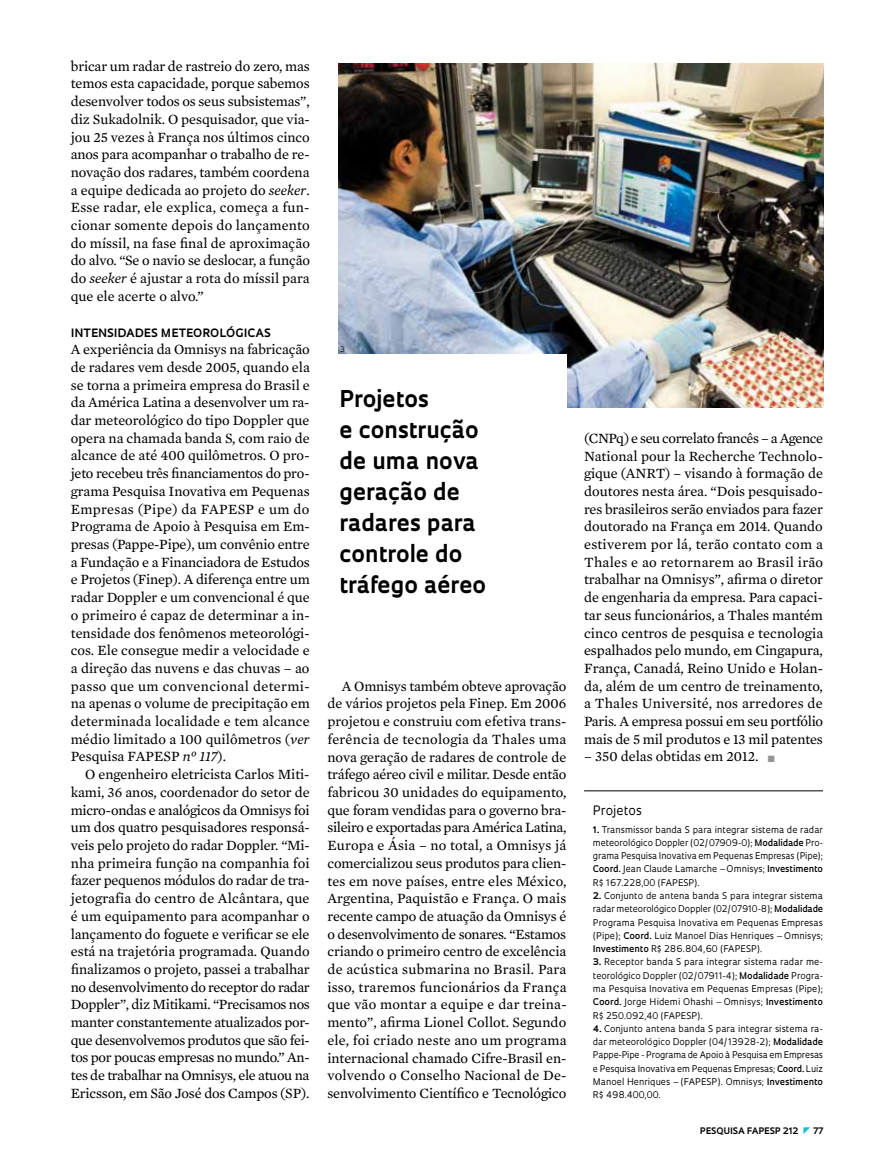
<style>
.page{position:relative;width:885px;height:1169px;background:#fff}
.page>*{position:absolute;margin:0;border:0;box-sizing:border-box;transform-origin:0 0}
.t1{font:700 22.5px/31px "Oculum";color:#000}
.t2{font:14.4px/17.7px "Mercury Text G2";letter-spacing:-.01em;color:#000;text-align:justify}
.t3{font:12.6px "Oculum";color:#000}
.t4{font:700 11.25px "Oculum";letter-spacing:.03em;color:#000}
.t5{font:9px/13.4px "Oculum";color:#000;text-align:justify}
.t6{font:700 8.7px "Oculum";letter-spacing:.015em;color:#000}
.t7{font:7.35px "Oculum";color:#000}
.s1{font-style:italic}
.s2{color:#939598}
.s3{font-weight:700}
.s4{font-weight:600}
</style>
<div class="page">
<hr style="left:584px;top:790px;width:239px;height:1px;background:#000">
<img style="left:338px;top:64px;width:485px;height:343px">
<div style="left:318px;top:354px;width:248px;height:213px;background:#fff"></div>
<p class="t2" style="left:71px;top:56px;width:241px">bricar um radar de rastreio do zero, mas temos esta capacidade, porque sabemos desenvolver todos os seus subsistemas”, diz Sukadolnik. O pesquisador, que via&shy;jou 25 vezes à França nos últimos cinco anos para acompanhar o trabalho de re&shy;novação dos radares, também coordena a equipe dedicada ao projeto do <span class="s1">seeker</span>.<br>Esse radar, ele explica, começa a fun&shy;cionar somente depois do lançamento do míssil, na fase final de aproximação do alvo. “Se o navio se deslocar, a função do <span class="s1">seeker</span> é ajustar a rota do míssil para que ele acerte o alvo.”</p>
<p class="t4" style="left:71px;top:325px;width:193px">Intensi dades meteorológicas</p>
<p class="t2" style="left:71px;top:340px;width:241px">A experiência da Omnisys na fabricação de radares vem desde 2005, quando ela se torna a primeira empresa do Brasil e da América Latina a desenvolver um ra&shy;dar meteorológico do tipo Doppler que opera na chamada banda S, com raio de alcance de até 400 quilômetros. O pro&shy;jeto recebeu três financiamentos do pro&shy;grama Pesquisa Inovativa em Pequenas Empresas (Pipe) da FAPESP e um do Programa de Apoio à Pesquisa em Em&shy;presas (Pappe-Pipe), um convênio entre a Fundação e a Financiadora de Estudos e Projetos (Finep). A diferença entre um radar Doppler e um convencional é que o primeiro é capaz de determinar a in&shy;tensidade dos fenômenos meteorológi&shy;cos. Ele consegue medir a velocidade e a direção das nuvens e das chuvas – ao passo que um convencional determi&shy;na apenas o volume de precipitação em determinada localidade e tem alcance médio limitado a 100 quilômetros (<span class="s1">ver </span>Pesquisa FAPESP <span class="s1">nº 117</span>).</p>
<p class="t2" style="left:71px;top:764px;width:241px;text-indent:14px">O engenheiro eletricista Carlos Miti&shy;kami, 36 anos, coordenador do setor de micro-ondas e analógicos da Omnisys foi um dos quatro pesquisadores responsá&shy;veis pelo projeto do radar Doppler. “Mi&shy;nha primeira função na companhia foi fazer pequenos módulos do radar de tra&shy;jetografia do centro de Alcântara, que é um equipamento para acompanhar o lançamento do foguete e verificar se ele está na trajetória programada. Quando finalizamos o projeto, passei a trabalhar no desenvolvimento do receptor do radar Doppler”, diz Mitikami. “Precisamos nos manter constantemente atualizados por&shy;que desenvolvemos produtos que são fei&shy;tos por poucas empresas no mundo.” An&shy;tes de trabalhar na Omnisys, ele atuou na Ericsson, em São José dos Campos (SP).</p>
<p class="t7" style="left:340px;top:345px;width:6px">3</p>
<h1 class="t1" style="left:339px;top:382px;width:148px">Projetos<br>e construção de uma nova geração de radares para controle do tráfego aéreo</h1>
<p class="t2" style="left:327px;top:676px;width:241px;text-indent:14px">A Omnisys também obteve aprovação de vários projetos pela Finep. Em 2006 projetou e construiu com efetiva trans&shy;ferência de tecnologia da Thales uma nova geração de radares de controle de tráfego aéreo civil e militar. Desde então fabricou 30 unidades do equipamento, que foram vendidas para o governo bra&shy;sileiro e exportadas para América Latina, Europa e Ásia – no total, a Omnisys já comercializou seus produtos para clien&shy;tes em nove países, entre eles México, Argentina, Paquistão e França. O mais recente campo de atuação da Omnisys é o desenvolvimento de sonares. “Estamos criando o primeiro centro de excelência de acústica submarina no Brasil. Para isso, traremos funcionários da França que vão montar a equipe e dar treina&shy;mento”, afirma Lionel Collot. Segundo ele, foi criado neste ano um programa internacional chamado Cifre-Brasil en&shy;volvendo o Conselho Nacional de De&shy;senvolvimento Científico e Tecnológico</p>
<p class="t2" style="left:584px;top:428px;width:241px">(CNPq) e seu correlato francês – a Agence National pour la Recherche Technolo&shy;gique (ANRT) – visando à formação de doutores nesta área. “Dois pesquisado&shy;res brasileiros serão enviados para fazer doutorado na França em 2014. Quando estiverem por lá, terão contato com a Thales e ao retornarem ao Brasil irão trabalhar na Omnisys”, afirma o diretor de engenharia da empresa. Para capaci&shy;tar seus funcionários, a Thales mantém cinco centros de pesquisa e tecnologia espalhados pelo mundo, em Cingapura, França, Canadá, Reino Unido e Holan&shy;da, além de um centro de treinamento, a Thales Université, nos arredores de Paris. A empresa possui em seu portfólio mais de 5 mil produtos e 13 mil patentes</p>
<p class="t2" style="left:584px;top:747px;width:192px">– 350 delas obtidas em 2012. <span class="s2">■</span></p>
<p class="t3" style="left:593px;top:802px;width:50px">Projetos</p>
<p class="t5" style="left:593px;top:822px;width:232px"><span class="s3">1.</span> Transmissor banda S para integrar sistema de radar meteorológico Doppler (02/07909-0); <span class="s4">Modalidade</span> Pro&shy;grama Pesquisa I novativa em Pequenas Empresas (Pipe); <span class="s4">Coord.</span> Jean Claude Lamarche – Omnisys; <span class="s4">Investimento </span>R$ 167.228,00 (FAPESP).</p>
<p class="t5" style="left:593px;top:888px;width:232px"><span class="s3">2.</span> Conjunto de antena banda S para integrar sistema radar meteorológico Doppler (02/07910-8); <span class="s4">Modalidade </span>Programa Pesquisa I novativa em Pequenas Empresas (Pipe); <span class="s4">Coord.</span> Luiz Manoel Dias Henriques – Omnisys; <span class="s4">Investimento</span> R$ 286.804,60 (FAPESP).</p>
<p class="t5" style="left:593px;top:955px;width:232px"><span class="s3">3.</span> Receptor banda S para integrar sistema radar me&shy;teorológico Doppler (02/07911-4); <span class="s4">Modalidade</span> Progra&shy;ma Pesquisa I novativa em Pequenas Empresas (Pipe); <span class="s4">Coord.</span> Jorge Hidemi Ohashi – Omnisys; <span class="s4">Investimento </span>R$ 250.092,40 (FAPESP).</p>
<p class="t5" style="left:593px;top:1021px;width:232px"><span class="s3">4.</span> Conjunto antena banda S para integrar sistema ra&shy;dar meteorológico Doppler (04/13928-2); <span class="s4">Modalidade </span>Pappe-Pipe - Programa de Apoio à Pesquisa em Empresas e Pesquisa I novativa em Pequenas Empresas; <span class="s4">Coord.</span> Luiz Manoel Henriques – (FAPESP). Omnisys; <span class="s4">Investimento </span>R$ 498.400,00.</p>
<p class="t6" style="left:700px;top:1124px;width:100px">pESQUISA FAPESP 212</p>
<p class="t6" style="left:813px;top:1124px;width:11px">77</p>
</div>
